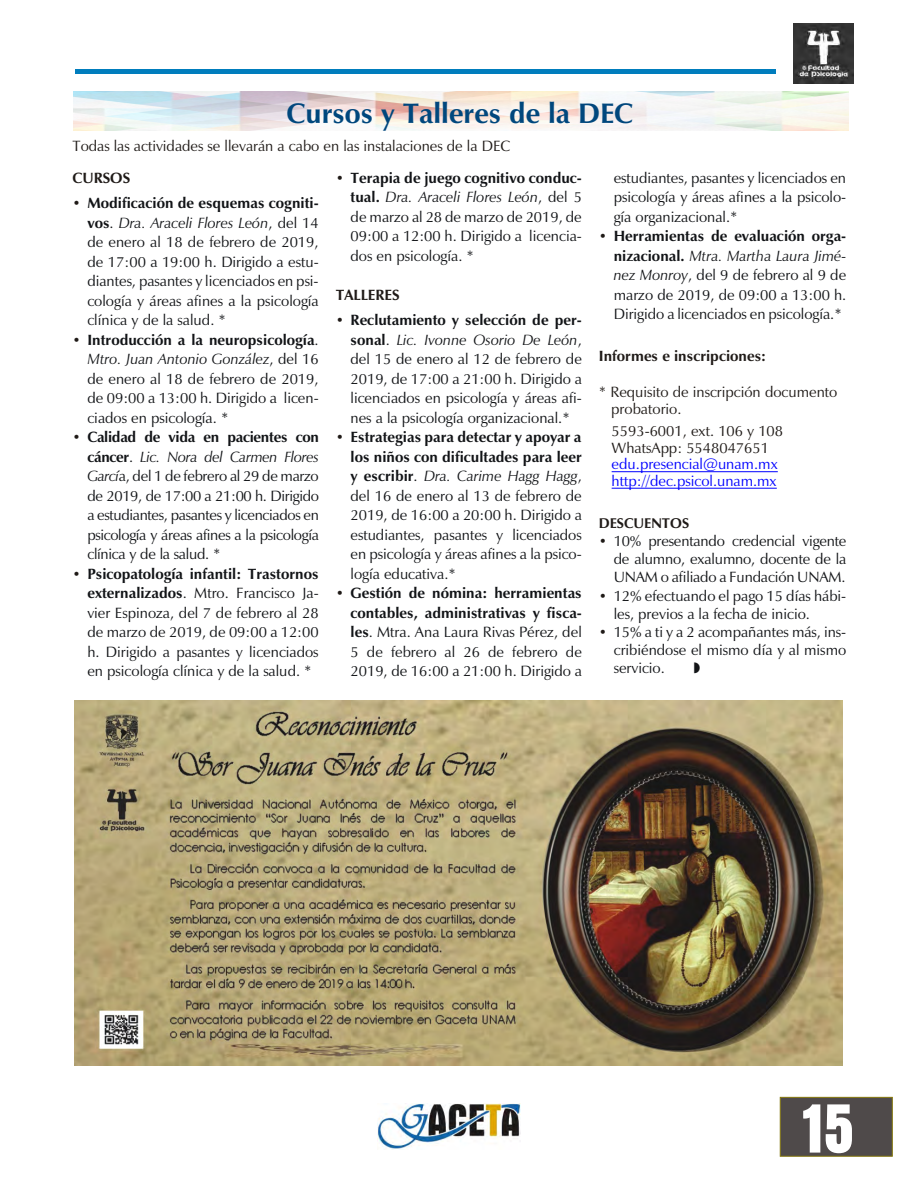
<style>
.page{position:relative;width:918px;height:1188px;background:#fff}
.page>*{position:absolute;margin:0;border:0;box-sizing:border-box;transform-origin:0 0}
.t1{font:72px "Aurora Bd Cn BT";color:#fff}
.t2{font:700 28.5px "Zapf Humnst BT";color:#00477d}
.t3{font:15px/19.5px "Zapf Humnst BT";color:#121417;text-align:justify}
.t4{font:15px/16.5px "Zapf Humnst BT";color:#1f1a17}
.t5{font:15px/16.5px "Zapf Humnst BT";color:#00f}
.t6{font:700 15px "Zapf Humnst BT";color:#1f1a17}
.t7{font:700 14.25px "Zapf Humnst BT";letter-spacing:-.005em;color:#1f1a17}
.s1{font-size:14.1px;color:#1f1a17}
.s2{font-weight:700}
.s3{font-style:italic}
</style>
<div class="page">
<img style="left:378px;top:1104px;width:142px;height:46px">
<div style="left:780px;top:1097px;width:112px;height:59px;background:#4f4a4a;border:1px solid #85780d"></div>
<img style="left:73px;top:92px;width:775px;height:39px">
<hr style="left:612px;top:471px;width:166px;height:1px;background:#00f">
<hr style="left:612px;top:488px;width:165px;height:1px;background:#00f">
<img style="left:74px;top:700px;width:769px;height:366px">
<img style="left:794px;top:24px;width:60px;height:60px">
<hr style="left:75px;top:70px;width:701px;height:4px;background:#007dbd">
<h2 class="t2" style="left:287px;top:101px;width:348px">Cur sos y Ta lle res de la DEC</h2>
<p class="t4" style="left:73px;top:139px;width:439px">To das las ac ti vi da des se lle va rán a ca bo en las ins ta la cio nes de la DEC</p>
<p class="t6" style="left:73px;top:171px;width:59px">CURSOS</p>
<p class="t3" style="left:87px;top:195px;width:233px;text-indent:-15px"><span class="s1">•</span> <span class="s2">Mo di fi ca ción de es que mas cog ni ti - vos</span>. <span class="s3">Dra. Ara ce li Flo res León</span>, del 14 de ene ro al 18 de fe bre ro de 2019, de 17:00 a 19:00 h. Di ri gi do a es tu - dian tes, pa san tes y li cen cia dos en psi - co lo gía y áreas afi nes a la psi co lo gía clí ni ca y de la sa lud. *</p>
<p class="t3" style="left:87px;top:331px;width:233px;text-indent:-15px"><span class="s1">•</span> <span class="s2">Intro duc ción a la neu ro psi co lo gía</span>.<br><span class="s3">Mtro. Juan Anto nio Gon zá lez</span>, del 16 de ene ro al 18 de fe bre ro de 2019, de 09:00 a 13:00 h. Di ri gi do a li cen - cia dos en psi co lo gía. *</p>
<p class="t3" style="left:87px;top:429px;width:233px;text-indent:-15px"><span class="s1">•</span> <span class="s2">Ca li dad de vi da en pa cien tes con cán cer</span>. <span class="s3">Lic. No ra del Car men Flo res Gar cí</span>a, del 1 de fe bre ro al 29 de mar zo de 2019, de 17:00 a 21:00 h. Di ri gi do a es tu dian tes, pa san tes y li cen cia dos en psi co lo gía y áreas afi nes a la psi co lo gía clí ni ca y de la sa lud. *</p>
<p class="t3" style="left:87px;top:565px;width:233px;text-indent:-15px"><span class="s1">•</span> <span class="s2">Psi co pa to lo gía in fan til: Tras tor nos ex ter na li za dos</span>. Mtro. Fran cis co Ja - vier Espi no za, del 7 de fe bre ro al 28 de mar zo de 2019, de 09:00 a 12:00 h. Di ri gi do a pa san tes y li cen cia dos en psi co lo gía clí ni ca y de la salud. *</p>
<p class="t3" style="left:351px;top:169px;width:233px;text-indent:-15px"><span class="s1">•</span> <span class="s2">Te ra pia de jue go cog ni ti vo con duc - tual.</span> <span class="s3">Dra. Ara ce li Flo res León</span>, del 5 de mar zo al 28 de mar zo de 2019, de 09:00 a 12:00 h. Di ri gi do a li cen cia - dos en psi co lo gía. *</p>
<p class="t6" style="left:336px;top:288px;width:65px">TALLERES</p>
<p class="t3" style="left:351px;top:312px;width:233px;text-indent:-15px"><span class="s1">•</span> <span class="s2">Re clu ta mien to y se lec ción de per - so nal</span>. <span class="s3">Lic. Ivon ne Oso rio De León</span>, del 15 de ene ro al 12 de fe bre ro de 2019, de 17:00 a 21:00 h. Di ri gi do a li cen cia dos en psi co lo gía y áreas afi - nes a la psi co lo gía or ga ni za cio nal.*</p>
<p class="t3" style="left:351px;top:429px;width:233px;text-indent:-15px"><span class="s1">•</span> <span class="s2">Estra te gias pa ra de tec tar y apo yar a los ni ños con di fi cul ta des pa ra leer y es cri bir</span>. <span class="s3">Dra. Ca ri me Hagg Hagg</span>, del 16 de ene ro al 13 de fe bre ro de 2019, de 16:00 a 20:00 h. Di ri gi do a es tu dian tes, pa san tes y li cen cia dos en psi co lo gía y áreas afi nes a la psi co - lo gía edu ca ti va.*</p>
<p class="t3" style="left:351px;top:585px;width:233px;text-indent:-15px"><span class="s1">•</span> <span class="s2">Ges tión de nó mi na: he rra mien tas con ta bles, ad mi nis tra ti vas y fis ca - les</span>. Mtra. Ana Lau ra Ri vas Pé rez, del 5 de fe bre ro al 26 de fe bre ro de 2019, de 16:00 a 21:00 h. Di ri gi do a</p>
<p class="t3" style="left:614px;top:169px;width:234px">es tu dian tes, pa san tes y li cen cia dos en psi co lo gía y áreas afi nes a la psi co lo - gía or ga ni za cio nal.*</p>
<p class="t3" style="left:614px;top:228px;width:234px;text-indent:-15px"><span class="s1">•</span> <span class="s2">He rra mien tas de eva lua ción or ga - ni za cio nal.</span> <span class="s3">Mtra. Mart ha Lau ra Ji mé - nez Mon roy</span>, del 9 de fe bre ro al 9 de mar zo de 2019, de 09:00 a 13:00 h.<br>Di ri gi do a li cen cia dos en psi co lo gía.*</p>
<p class="t6" style="left:599px;top:350px;width:169px">Infor mes e ins crip cio nes:</p>
<p class="t4" style="left:611px;top:385px;width:228px;text-indent:-12px">* Requi si to de inscrip ción docu men to proba to rio.</p>
<p class="t4" style="left:612px;top:424px;width:173px">5593-6001, ext. 106 y 108<br>WhatsApp: 5548047651</p>
<p class="t5" style="left:612px;top:457px;width:168px">edu.presencial@unam.mx http://dec.psicol.unam.mx</p>
<p class="t7" style="left:599px;top:517px;width:92px">DESCUENTOS</p>
<p class="t3" style="left:614px;top:533px;width:234px;line-height:18.1px;text-indent:-15px"><span class="s1">•</span> 10% pre sen tan do cre den cial vi gen te de alum no, exa lum no, do cen te de la UNAM o afi lia do a Fun da ción UNAM.</p>
<p class="t3" style="left:614px;top:588px;width:234px;line-height:18.1px;text-indent:-15px"><span class="s1">•</span> 12% efec tuan do el pa go 15 días há bi - les, pre vios a la fe cha de ini cio.</p>
<p class="t3" style="left:614px;top:624px;width:234px;line-height:18.1px;text-indent:-15px"><span class="s1">•</span> 15% a ti y a 2 acom pa ñan tes más, ins - cri bién do se el mis mo día y al mis mo ser vi cio.</p>
<h1 class="t1" style="left:804px;top:1098px;width:52px">15</h1>
</div>
